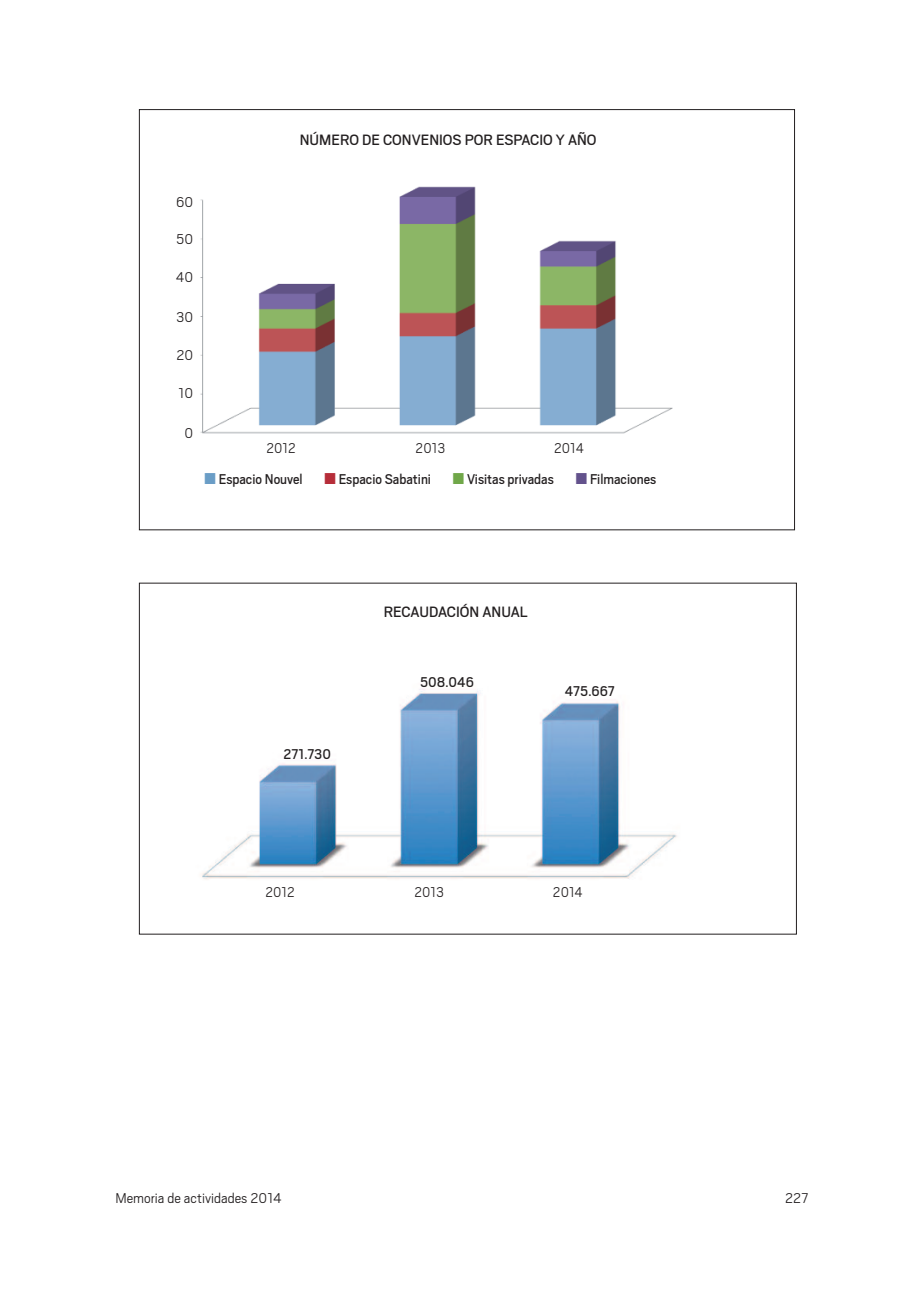
<style>
.page{position:relative;width:918px;height:1290px;background:#fff}
.page>*{position:absolute;margin:0;border:0;box-sizing:border-box;transform-origin:0 0}
.t1{font:16.62px "Scout";color:#231f20}
.t2{font:15.75px "Scout";color:#231f20;scale:.95 1}
.t3{font:300 15.75px "Scout";color:#231f20}
.t4{font:300 15.75px "Scout";color:#231f20;scale:.95 1}
.s1{color:#6a9dc6}
.s2{color:#b62d39}
.s3{color:#70a749}
.s4{color:#63528c}
</style>
<div class="page">
<img style="left:200px;top:186px;width:473px;height:248px">
<img style="left:201px;top:688px;width:476px;height:191px">
<p class="t1" style="left:300px;top:135px;width:298px">NÚMERO DE CONVENIOS POR ESPACIO Y AñO</p>
<p class="t3" style="left:176px;top:197px;width:19px">60</p>
<p class="t3" style="left:176px;top:235px;width:19px">50</p>
<p class="t3" style="left:176px;top:272px;width:19px">40</p>
<p class="t3" style="left:176px;top:312px;width:19px">30</p>
<p class="t3" style="left:176px;top:350px;width:18px">20</p>
<p class="t3" style="left:178px;top:388px;width:16px">10</p>
<p class="t3" style="left:184px;top:428px;width:10px">0</p>
<p class="t4" style="left:266px;top:443px;width:33px">2012</p>
<p class="t4" style="left:416px;top:443px;width:33px">2013</p>
<p class="t4" style="left:554px;top:443px;width:33px">2014</p>
<p class="t2" style="left:205px;top:474px;width:105px"><span class="s1">■</span> Espacio Nouvel</p>
<p class="t2" style="left:324px;top:474px;width:114px"><span class="s2">■</span> Espacio Sabatini</p>
<p class="t2" style="left:453px;top:474px;width:108px"><span class="s3">■</span> Visitas privadas</p>
<p class="t2" style="left:576px;top:474px;width:86px"><span class="s4">■</span> Filmaciones</p>
<p class="t2" style="left:283px;top:749px;width:52px">271.730</p>
<p class="t1" style="left:384px;top:607px;width:146px">RECAUDACIóN ANUAL</p>
<p class="t2" style="left:420px;top:677px;width:58px">508.046</p>
<p class="t2" style="left:565px;top:686px;width:54px">475.667</p>
<p class="t4" style="left:265px;top:887px;width:33px">2012</p>
<p class="t4" style="left:414px;top:887px;width:33px">2013</p>
<p class="t4" style="left:553px;top:887px;width:33px">2014</p>
<p class="t3" style="left:115px;top:1193px;width:168px">Memoria de actividades 2014</p>
<p class="t3" style="left:785px;top:1193px;width:25px">227</p>
</div>
